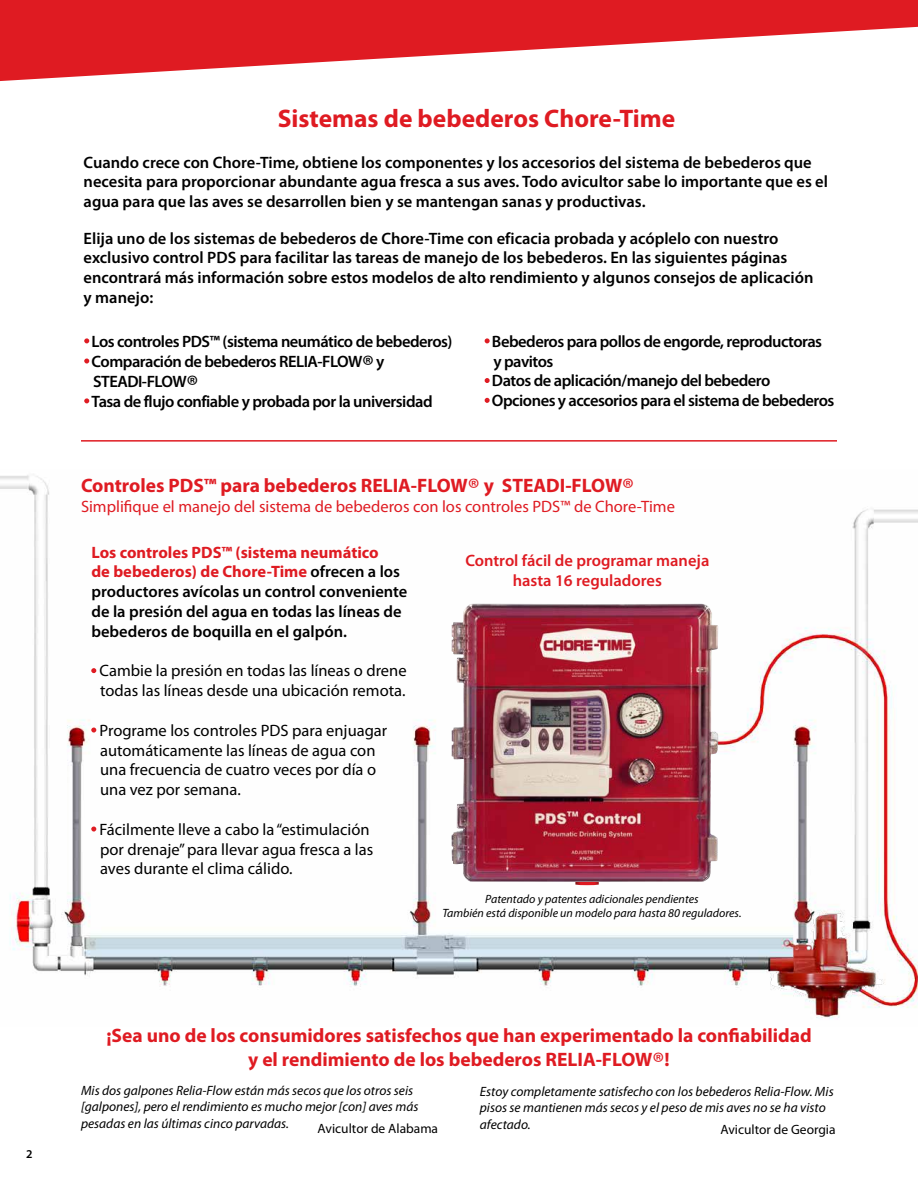
<style>
.page{position:relative;width:918px;height:1188px;background:#fff}
.page>*{position:absolute;margin:0;border:0;box-sizing:border-box;transform-origin:0 0}
.t1{font:700 25.5px "Myriad Pro";color:#df1b22}
.t2{font:700 19.5px/23.4px "Myriad Pro";color:#df1b22;text-align:center}
.t3{font:600 16.5px/19.8px "Myriad Pro";color:#000}
.t4{font:16.5px/19.8px "Myriad Pro";color:#000}
.t5{font:600 16.5px/20.1px "Myriad Pro";letter-spacing:-.03em;color:#000}
.t6{font:16.5px "Myriad Pro";color:#df1b22}
.t7{font:600 16.5px/19.8px "Myriad Pro";color:#df1b22;text-align:center}
.t8{font:italic 13.5px/16.5px "Myriad Pro";color:#000}
.t9{font:13.5px "Myriad Pro";color:#000}
.t10{font:italic 12px/14.4px "Myriad Pro";color:#000;text-align:center}
.t11{font:600 12px "Myriad Pro";color:#000}
.s1{font-weight:400;color:#df1b22}
.s2{font-weight:400;font-size:28.5px}
.s3{font-weight:700;color:#df1b22}
.s4{color:#df1b22}
</style>
<div class="page">
<img style="left:0;top:475px;width:918px;height:544px">
<svg style="left:0;top:0;width:918px;height:81px;fill:#df1b22"></svg>
<hr style="left:81px;top:440px;width:756px;height:2px;background:#df1b22">
<svg style="left:575px;top:882px;width:24px;height:3px"></svg>
<img style="left:451px;top:603px;width:267px;height:279px">
<p class="t11" style="left:26px;top:1147px;width:8px">2</p>
<h1 class="t1" style="left:278px;top:102px;width:399px">Sistemas de bebederos Chore-Time</h1>
<p class="t3" style="left:84px;top:152px;width:746px">Cuando crece con Chore-Time, obtiene los componentes y los accesorios del sistema de bebederos que necesita para proporcionar abundante agua fresca a sus aves. Todo avicultor sabe lo importante que es el agua para que las aves se desarrollen bien y se mantengan sanas y productivas.</p>
<p class="t3" style="left:84px;top:228px;width:731px">Elija uno de los sistemas de bebederos de Chore-Time con eficacia probada y acóplelo con nuestro exclusivo control PDS para facilitar las tareas de manejo de los bebederos. En las siguientes páginas encontrará más información sobre estos modelos de alto rendimiento y algunos consejos de aplicación y manejo:</p>
<p class="t5" style="left:84px;top:331px;width:370px"><span class="s1">•</span> Los controles PDS™ (sistema neumático de bebederos)</p>
<p class="t5" style="left:93px;top:351px;width:293px;text-indent:-9px"><span class="s1">•</span> Comparación de bebederos RELIA-FLOW<span class="s2">®</span> y<br>STEADI-FLOW<span class="s2">®</span></p>
<p class="t5" style="left:84px;top:391px;width:350px"><span class="s1">•</span> Tasa de flujo confiable y probada por la universidad</p>
<p class="t5" style="left:493px;top:331px;width:330px;text-indent:-9px"><span class="s1">•</span> Bebederos para pollos de engorde, reproductoras y pavitos</p>
<p class="t5" style="left:485px;top:370px;width:287px"><span class="s1">•</span> Datos de aplicación/manejo del bebedero</p>
<p class="t5" style="left:485px;top:390px;width:351px"><span class="s1">•</span> Opciones y accesorios para el sistema de bebederos</p>
<p class="t2" style="left:81px;top:473px;width:555px">Controles PDS™ para bebederos RELIA-FLOW<span class="s2">®</span> y STEADI-FLOW<span class="s2">®</span></p>
<p class="t6" style="left:81px;top:496px;width:595px">Simplifique el manejo del sistema de bebederos con los controles PDS™ de Chore-Time</p>
<p class="t3" style="left:91px;top:542px;width:317px"><span class="s3">Los controles PDS™ (sistema neumático<br>de bebederos) de Chore-Time</span> ofrecen a los productores avícolas un control conveniente de la presión del agua en todas las líneas de bebederos de boquilla en el galpón.</p>
<p class="t4" style="left:92px;top:661px;width:317px;text-align:center"><span class="s4">•</span> Cambie la presión en todas las líneas o drene todas las líneas desde una ubicación remota.</p>
<p class="t4" style="left:100px;top:720px;width:289px;text-indent:-9px"><span class="s4">•</span> Programe los controles PDS para enjuagar automáticamente las líneas de agua con una frecuencia de cuatro veces por día o una vez por semana.</p>
<p class="t4" style="left:100px;top:819px;width:275px;text-indent:-9px"><span class="s4">•</span> Fácilmente lleve a cabo la “estimulación por drenaje” para llevar agua fresca a las aves durante el clima cálido.</p>
<p class="t10" style="left:442px;top:891px;width:301px">Patentado y patentes adicionales pendientes<br>También está disponible un modelo para hasta 80 reguladores.</p>
<p class="t7" style="left:465px;top:550px;width:246px">Control fácil de programar maneja hasta 16 reguladores</p>
<p class="t2" style="left:106px;top:1023px;width:707px">¡Sea uno de los consumidores satisfechos que han experimentado la confiabilidad y el rendimiento de los bebederos RELIA-FLOW<span class="s2">®</span>!</p>
<p class="t8" style="left:81px;top:1082px;width:339px">Mis dos galpones Relia-Flow están más secos que los otros seis [galpones], pero el rendimiento es mucho mejor [con] aves más pesadas en las últimas cinco parvadas.</p>
<p class="t8" style="left:480px;top:1083px;width:355px">Estoy completamente satisfecho con los bebederos Relia-Flow. Mis pisos se mantienen más secos y el peso de mis aves no se ha visto afectado.</p>
<p class="t9" style="left:318px;top:1120px;width:122px">Avicultor de Alabama</p>
<p class="t9" style="left:721px;top:1121px;width:117px">Avicultor de Georgia</p>
</div>
